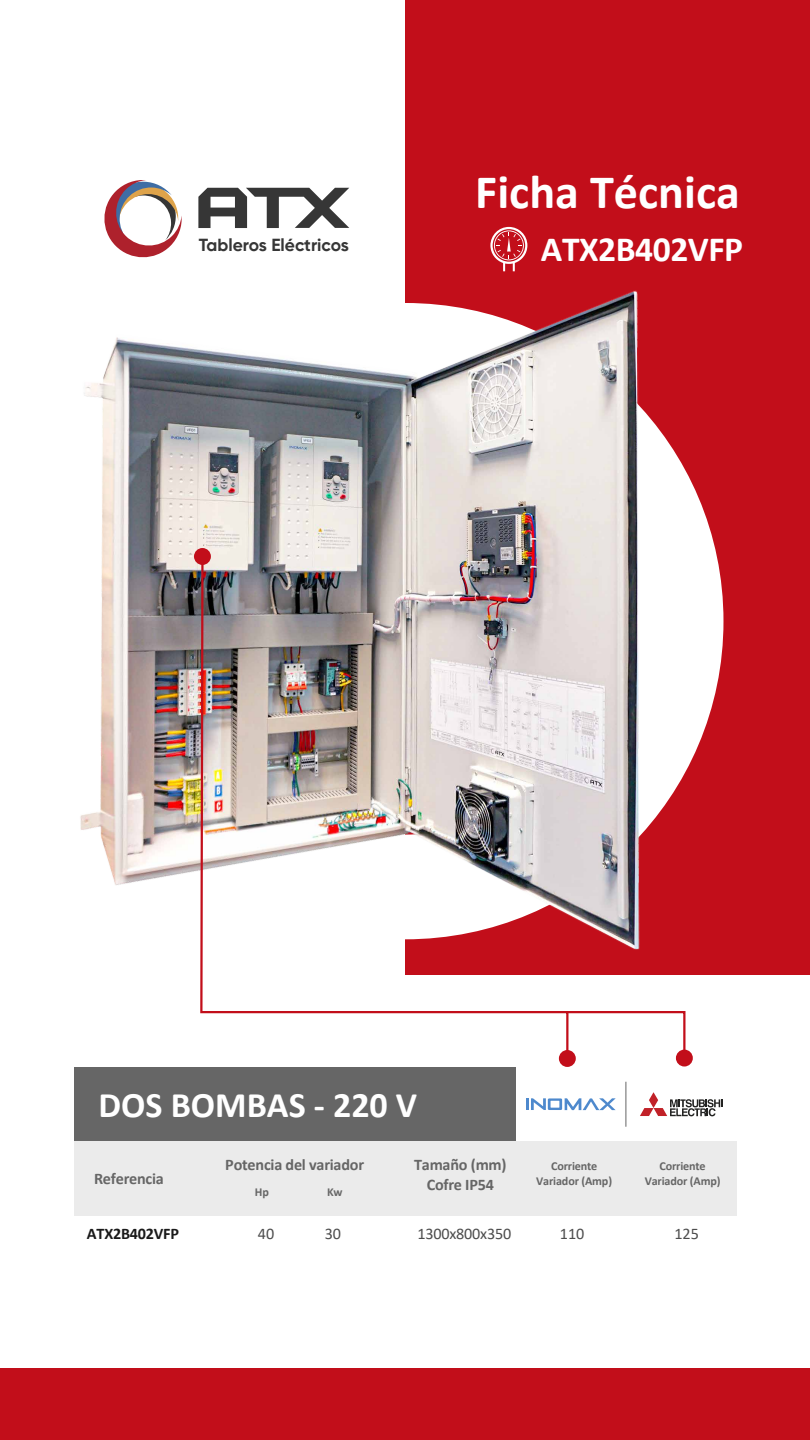
<style>
.page{position:relative;width:810px;height:1440px;background:#fff}
.page>*{position:absolute;margin:0;border:0;box-sizing:border-box;transform-origin:0 0}
.t1{font:700 48.22px "Calibri";color:#fff}
.t2{font:700 36px "Calibri";color:#fff}
.t3{font:700 35.55px "Calibri";letter-spacing:-.015em;color:#fff}
.t4{font:700 17.48px "Gilroy";color:#363636}
.t5{font:700 16.2px/19.4px "Calibri";letter-spacing:-.015em;color:#666;text-align:center}
.t6{font:16.2px "Calibri";letter-spacing:-.015em;color:#4d4d4d}
.t7{font:700 16.2px "Calibri";letter-spacing:-.015em;color:#1a1a1a}
.t8{font:700 12.15px/14.5px "Calibri";letter-spacing:-.015em;color:#666;text-align:center}
</style>
<div class="page">
<div style="left:74px;top:1067px;width:441px;height:75px;background:#666"></div>
<div style="left:405px;top:0;width:405px;height:975px;background:#c20e1a"></div>
<svg style="left:490px;top:227px;width:37px;height:44px"></svg>
<svg style="left:673px;top:449px;width:50px;height:344px;fill:#fff"></svg>
<div style="left:74px;top:1142px;width:662px;height:74px;background:#ebebeb"></div>
<svg style="left:526px;top:1098px;width:90px;height:12px"></svg>
<svg style="left:640px;top:1092px;width:82px;height:24px"></svg>
<img style="left:80px;top:290px;width:593px;height:660px">
<hr style="left:626px;top:1082px;width:1px;height:45px;background:#666">
<img style="left:199px;top:554px;width:371px;height:506px">
<div style="left:194px;top:548px;width:17px;height:17px;background:#c20e1a;border-radius:50%"></div>
<div style="left:559px;top:1050px;width:17px;height:17px;background:#c20e1a;border-radius:50%"></div>
<svg style="left:565px;top:1010px;width:122px;height:51px"></svg>
<div style="left:676px;top:1050px;width:17px;height:17px;background:#c20e1a;border-radius:50%"></div>
<div style="left:0;top:1368px;width:810px;height:72px;background:#c20e1a"></div>
<svg style="left:198px;top:188px;width:151px;height:40px"></svg>
<svg style="left:104px;top:180px;width:78px;height:78px"></svg>
<h3 class="t4" style="left:199px;top:234px;width:152px">Tableros Eléctricos</h3>
<h1 class="t1" style="left:475px;top:158px;width:266px">Ficha Técnica</h1>
<h3 class="t3" style="left:541px;top:224px;width:204px">ATX2B402VFP</h3>
<h2 class="t2" style="left:99px;top:1079px;width:320px">DOS BOMBAS - 220 V</h2>
<h3 class="t5" style="left:94px;top:1169px;width:71px">Referencia</h3>
<h3 class="t7" style="left:87px;top:1222px;width:94px">ATX2B402VFP</h3>
<h3 class="t5" style="left:225px;top:1155px;width:140px">Potencia del variador</h3>
<h3 class="t5" style="left:414px;top:1155px;width:94px">Tamaño (mm)<br>Cofre IP54</h3>
<p class="t8" style="left:536px;top:1159px;width:77px">Corriente<br>Variador (Amp)</p>
<h3 class="t6" style="left:258px;top:1223px;width:18px">40</h3>
<h3 class="t6" style="left:325px;top:1223px;width:18px">30</h3>
<h3 class="t6" style="left:418px;top:1223px;width:95px">1300x800x350</h3>
<h3 class="t6" style="left:560px;top:1223px;width:26px">110</h3>
<p class="t8" style="left:255px;top:1185px;width:16px">Hp</p>
<p class="t8" style="left:327px;top:1185px;width:17px">Kw</p>
<p class="t8" style="left:645px;top:1159px;width:77px">Corriente<br>Variador (Amp)</p>
<h3 class="t6" style="left:674px;top:1223px;width:26px">125</h3>
</div>
